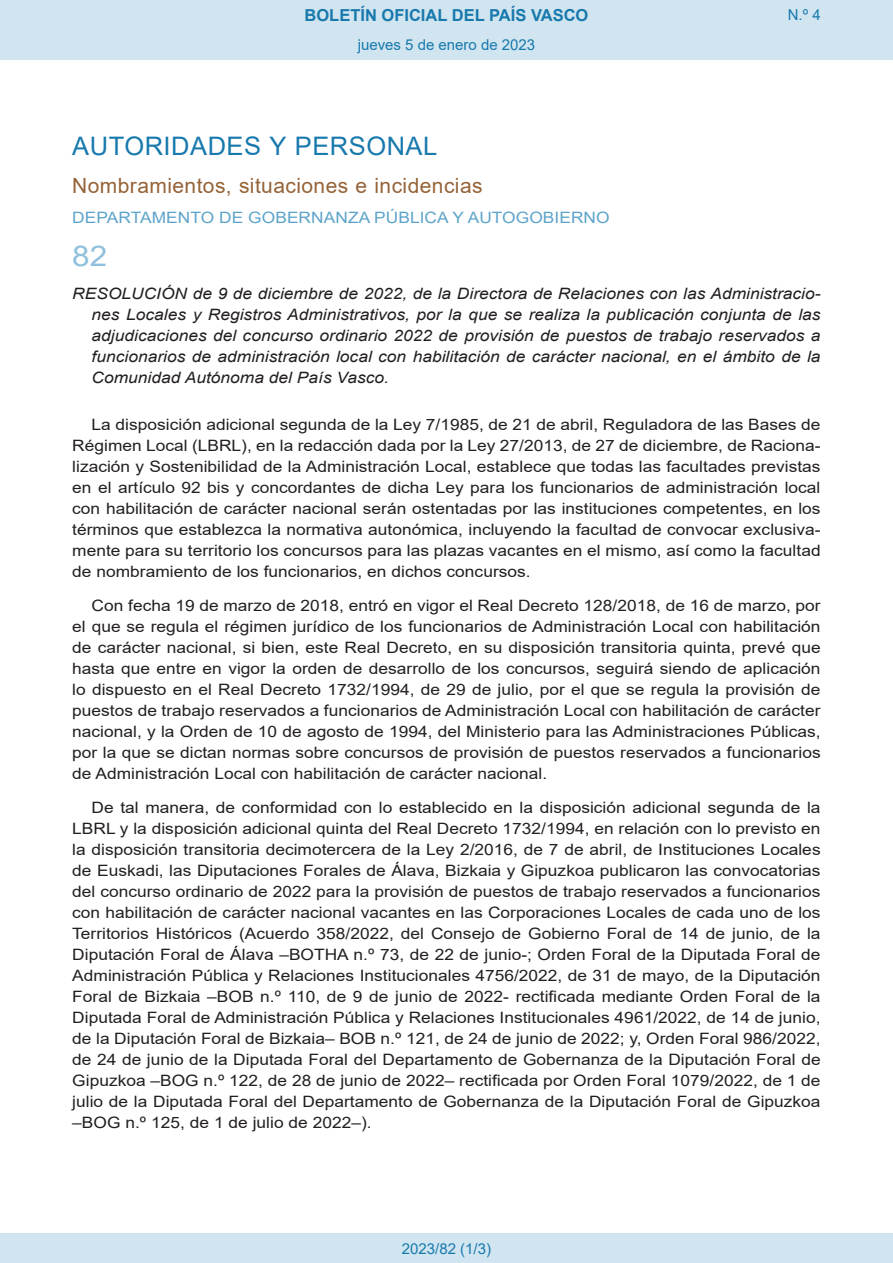
<style>
.page{position:relative;width:893px;height:1263px;background:#fff}
.page>*{position:absolute;margin:0;border:0;box-sizing:border-box;transform-origin:0 0}
.BOPVOrden{font:28.5px "Arial";color:#90c0db;scale:1.11 1}
.BOPVSeccion{font:25.5px "Arial";letter-spacing:.02em;color:#1879ad}
.BOPVSubseccion{font:21px "Arial";letter-spacing:.02em;color:#956338}
.t1{font:700 16.5px "Arial";color:#1879ad}
.BOPVDetalle{font:15.6px/21px "Arial";color:#231f20;text-align:justify;scale:1.11 1}
.BOPVTitulo{font:italic 15.6px/21px "Arial";color:#231f20;text-align:justify;scale:1.11 1}
.BOPVOrganismo{font:15.6px "Arial";letter-spacing:.005em;color:#5ea4ca;scale:1.11 1}
.Paginacion_Centro{font:15px "Arial";color:#1879ad}
</style>
<div class="page">
<div style="left:0;top:0;width:893px;height:60px;background:#d0e5f0"></div>
<div style="left:0;top:1233px;width:893px;height:30px;background:#d0e5f0"></div>
<p class="t1" style="left:305px;top:3px;width:285px">BOLETÍN OFICIAL DEL PAÍS VASCO</p>
<p class="Paginacion_Centro" style="left:358px;top:35px;width:179px">jueves 5 de enero de 2023</p>
<p class="Paginacion_Centro" style="left:788px;top:5px;width:34px">N.º 4</p>
<p class="BOPVSeccion" style="left:72px;top:128px;width:366px">AUTORIDADES Y PERSONAL</p>
<p class="BOPVSubseccion" style="left:72px;top:171px;width:412px">Nombramientos, situaciones e incidencias</p>
<p class="BOPVOrganismo" style="left:72px;top:207px;width:486px">DEPARTAMENTO DE GOBERNANZA PÚBLICA Y AUTOGOBIERNO</p>
<p class="BOPVOrden" style="left:72px;top:236px;width:33px">82</p>
<p class="BOPVTitulo" style="left:92px;top:284px;width:658px;text-indent:-19px">RESOLUCIÓN de 9 de diciembre de 2022, de la Directora de Relaciones con las Administracio&shy;nes Locales y Registros Administrativos, por la que se realiza la publicación conjunta de las adjudicaciones del concurso ordinario 2022 de provisión de puestos de trabajo reservados a funcionarios de administración local con habilitación de carácter nacional, en el ámbito de la Comunidad Autónoma del País Vasco.</p>
<p class="BOPVDetalle" style="left:72px;top:414px;width:676px;text-indent:19px">La disposición adicional segunda de la Ley 7/1985, de 21 de abril, Reguladora de las Bases de Régimen Local (LBRL), en la redacción dada por la Ley 27/2013, de 27 de diciembre, de Raciona&shy;lización y Sostenibilidad de la Administración Local, establece que todas las facultades previstas en el artículo 92 bis y concordantes de dicha Ley para los funcionarios de administración local con habilitación de carácter nacional serán ostentadas por las instituciones competentes, en los términos que establezca la normativa autonómica, incluyendo la facultad de convocar exclusiva&shy;mente para su territorio los concursos para las plazas vacantes en el mismo, así como la facultad de nombramiento de los funcionarios, en dichos concursos.</p>
<p class="BOPVDetalle" style="left:72px;top:595px;width:676px;text-indent:19px">Con fecha 19 de marzo de 2018, entró en vigor el Real Decreto 128/2018, de 16 de marzo, por el que se regula el régimen jurídico de los funcionarios de Administración Local con habilitación de carácter nacional, si bien, este Real Decreto, en su disposición transitoria quinta, prevé que hasta que entre en vigor la orden de desarrollo de los concursos, seguirá siendo de aplicación lo dispuesto en el Real Decreto 1732/1994, de 29 de julio, por el que se regula la provisión de puestos de trabajo reservados a funcionarios de Administración Local con habilitación de carácter nacional, y la Orden de 10 de agosto de 1994, del Ministerio para las Administraciones Públicas, por la que se dictan normas sobre concursos de provisión de puestos reservados a funcionarios de Administración Local con habilitación de carácter nacional.</p>
<p class="BOPVDetalle" style="left:72px;top:796px;width:676px;text-indent:19px">De tal manera, de conformidad con lo establecido en la disposición adicional segunda de la LBRL y la disposición adicional quinta del Real Decreto 1732/1994, en relación con lo previsto en la disposición transitoria decimotercera de la Ley 2/2016, de 7 de abril, de Instituciones Locales de Euskadi, las Diputaciones Forales de Álava, Bizkaia y Gipuzkoa publicaron las convocatorias del concurso ordinario de 2022 para la provisión de puestos de trabajo reservados a funcionarios con habilitación de carácter nacional vacantes en las Corporaciones Locales de cada uno de los Territorios Históricos (Acuerdo 358/2022, del Consejo de Gobierno Foral de 14 de junio, de la Diputación Foral de Álava –BOTHA n.º 73, de 22 de junio-; Orden Foral de la Diputada Foral de Administración Pública y Relaciones Institucionales 4756/2022, de 31 de mayo, de la Diputación Foral de Bizkaia –BOB n.º 110, de 9 de junio de 2022- rectificada mediante Orden Foral de la Diputada Foral de Administración Pública y Relaciones Institucionales 4961/2022, de 14 de junio, de la Diputación Foral de Bizkaia– BOB n.º 121, de 24 de junio de 2022; y, Orden Foral 986/2022, de 24 de junio de la Diputada Foral del Departamento de Gobernanza de la Diputación Foral de Gipuzkoa –BOG n.º 122, de 28 de junio de 2022– rectificada por Orden Foral 1079/2022, de 1 de julio de la Diputada Foral del Departamento de Gobernanza de la Diputación Foral de Gipuzkoa –BOG n.º 125, de 1 de julio de 2022–).</p>
<p class="Paginacion_Centro" style="left:402px;top:1238px;width:91px">2023/82 (1/3)</p>
</div>
